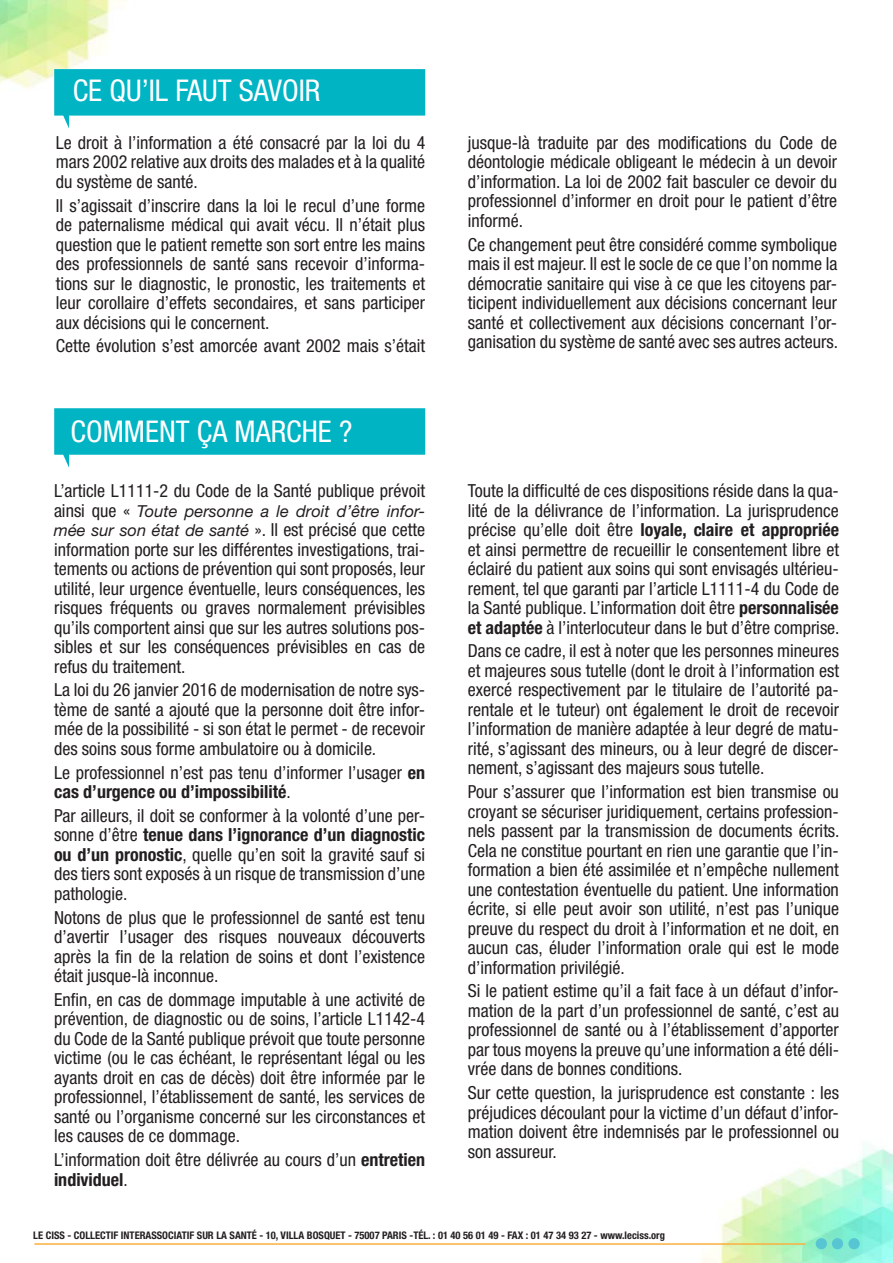
<style>
.page{position:relative;width:893px;height:1263px;background:#fff}
.page>*{position:absolute;margin:0;border:0;box-sizing:border-box;transform-origin:0 0}
.t1{font:condensed 30px "Helvetica Neue LT Std";color:#fff}
.t2{font:condensed 18px/19.5px "Helvetica Neue LT Std";color:#231f20;text-align:justify}
.t3{font:italic 16.5px "Helvetica Neue LT Std";color:#231f20}
.t4{font:700 condensed 10.5px "Helvetica Neue LT Std";color:#231f20}
.s1{font-style:normal;font-stretch:condensed;font-size:18px}
.s2{font-style:italic;font-stretch:normal;font-size:16.5px}
.s3{font-weight:700}
</style>
<div class="page">
<img style="left:0;top:0;width:893px;height:1263px">
<div style="left:848px;top:1238px;width:12px;height:11px;background:#58c6d2;border-radius:50%"></div>
<div style="left:832px;top:1238px;width:11px;height:11px;background:#58c6d2;border-radius:50%"></div>
<div style="left:816px;top:1238px;width:11px;height:11px;background:#58c6d2;border-radius:50%"></div>
<hr style="left:34px;top:1243px;width:771px;height:2px;background:#fbb03f">
<svg style="left:54px;top:408px;width:371px;height:60px"></svg>
<svg style="left:54px;top:69px;width:371px;height:60px"></svg>
<h1 class="t1" style="left:73px;top:73px;width:223px">Ce qu’il faut savoir</h1>
<p class="t2" style="left:56px;top:133px;width:371px">Le droit à l’information a été consacré par la loi du 4 mars 2002 relative aux droits des malades et à la qualité du système de santé.</p>
<p class="t2" style="left:56px;top:195px;width:371px">Il s’agissait d’inscrire dans la loi le recul d’une forme de paternalisme médical qui avait vécu. Il n’était plus question que le patient remette son sort entre les mains des professionnels de santé sans recevoir d’informa&shy;tions sur le diagnostic, le pronostic, les traitements et leur corollaire d’effets secondaires, et sans participer aux décisions qui le concernent.</p>
<p class="t2" style="left:56px;top:336px;width:371px">Cette évolution s’est amorcée avant 2002 mais s’était</p>
<h1 class="t1" style="left:71px;top:414px;width:283px">COMMENT ÇA MARCHE ?</h1>
<p class="t2" style="left:54px;top:481px;width:373px">L’article L1111-2 du Code de la Santé publique prévoit</p>
<p class="t3" style="left:54px;top:501px;width:373px"><span class="s1">ainsi que «</span> Toute personne a le droit d’être infor-</p>
<p class="t2" style="left:54px;top:520px;width:373px"><span class="s2">mée sur son état de santé</span> ». Il est précisé que cette information porte sur les différentes investigations, trai&shy;tements ou actions de prévention qui sont proposés, leur utilité, leur urgence éventuelle, leurs conséquences, les risques fréquents ou graves normalement prévisibles qu’ils comportent ainsi que sur les autres solutions pos&shy;sibles et sur les conséquences prévisibles en cas de refus du traitement.</p>
<p class="t2" style="left:54px;top:680px;width:373px">La loi du 26 janvier 2016 de modernisation de notre sys&shy;tème de santé a ajouté que la personne doit être infor&shy;mée de la possibilité - si son état le permet - de recevoir des soins sous forme ambulatoire ou à domicile.</p>
<p class="t2" style="left:54px;top:762px;width:373px">Le professionnel n’est pas tenu d’informer l’usager <span class="s3">en cas d’urgence ou d’impossibilité</span>.</p>
<p class="t2" style="left:54px;top:806px;width:373px">Par ailleurs, il doit se conformer à la volonté d’une per&shy;sonne d’être <span class="s3">tenue dans l’ignorance d’un diagnostic ou d’un pronostic</span>, quelle qu’en soit la gravité sauf si des tiers sont exposés à un risque de transmission d’une pathologie.</p>
<p class="t2" style="left:54px;top:907px;width:373px">Notons de plus que le professionnel de santé est tenu d’avertir l’usager des risques nouveaux découverts après la fin de la relation de soins et dont l’existence était jusque-là inconnue.</p>
<p class="t2" style="left:54px;top:990px;width:373px">Enfin, en cas de dommage imputable à une activité de prévention, de diagnostic ou de soins, l’article L1142-4 du Code de la Santé publique prévoit que toute personne victime (ou le cas échéant, le représentant légal ou les ayants droit en cas de décès) doit être informée par le professionnel, l’établissement de santé, les services de santé ou l’organisme concerné sur les circonstances et les causes de ce dommage.</p>
<p class="t2" style="left:54px;top:1150px;width:373px">L’information doit être délivrée au cours d’un <span class="s3">entretien individuel</span>.</p>
<p class="t2" style="left:468px;top:133px;width:371px">jusque-là traduite par des modifications du Code de déontologie médicale obligeant le médecin à un devoir d’information. La loi de 2002 fait basculer ce devoir du professionnel d’informer en droit pour le patient d’être informé.</p>
<p class="t2" style="left:468px;top:234px;width:372px">Ce changement peut être considéré comme symbolique mais il est majeur. Il est le socle de ce que l’on nomme la démocratie sanitaire qui vise à ce que les citoyens par&shy;ticipent individuellement aux décisions concernant leur santé et collectivement aux décisions concernant l’or&shy;ganisation du système de santé avec ses autres acteurs.</p>
<p class="t2" style="left:468px;top:481px;width:373px">Toute la difficulté de ces dispositions réside dans la qua&shy;lité de la délivrance de l’information. La jurisprudence précise qu’elle doit être <span class="s3">loyale, claire et appropriée </span>et ainsi permettre de recueillir le consentement libre et éclairé du patient aux soins qui sont envisagés ultérieu&shy;rement, tel que garanti par l’article L1111-4 du Code de la Santé publique. L’information doit être <span class="s3">personnalisée et adaptée</span> à l’interlocuteur dans le but d’être comprise.</p>
<p class="t2" style="left:468px;top:641px;width:373px">Dans ce cadre, il est à noter que les personnes mineures et majeures sous tutelle (dont le droit à l’information est exercé respectivement par le titulaire de l’autorité pa&shy;rentale et le tuteur) ont également le droit de recevoir l’information de manière adaptée à leur degré de matu&shy;rité, s’agissant des mineurs, ou à leur degré de discer&shy;nement, s’agissant des majeurs sous tutelle.</p>
<p class="t2" style="left:468px;top:782px;width:373px">Pour s’assurer que l’information est bien transmise ou croyant se sécuriser juridiquement, certains profession&shy;nels passent par la transmission de documents écrits.<br>Cela ne constitue pourtant en rien une garantie que l’in&shy;formation a bien été assimilée et n’empêche nullement une contestation éventuelle du patient. Une information écrite, si elle peut avoir son utilité, n’est pas l’unique preuve du respect du droit à l’information et ne doit, en aucun cas, éluder l’information orale qui est le mode d’information privilégié.</p>
<p class="t2" style="left:468px;top:981px;width:373px">Si le patient estime qu’il a fait face à un défaut d’infor&shy;mation de la part d’un professionnel de santé, c’est au professionnel de santé ou à l’établissement d’apporter par tous moyens la preuve qu’une information a été déli&shy;vrée dans de bonnes conditions.</p>
<p class="t2" style="left:468px;top:1083px;width:373px">Sur cette question, la jurisprudence est constante : les préjudices découlant pour la victime d’un défaut d’infor&shy;mation doivent être indemnisés par le professionnel ou son assureur.</p>
<p class="t4" style="left:33px;top:1229px;width:58px">LE CISS - Collec</p>
<p class="t4" style="left:106px;top:1229px;width:186px">tif Interassociatif Sur la Santé - 10, villa</p>
<p class="t4" style="left:307px;top:1229px;width:360px">Bosquet - 75007 Paris -Tél. : 01 40 56 01 49 - Fax : 01 47 34 93 27 - www.leciss.org</p>
</div>
